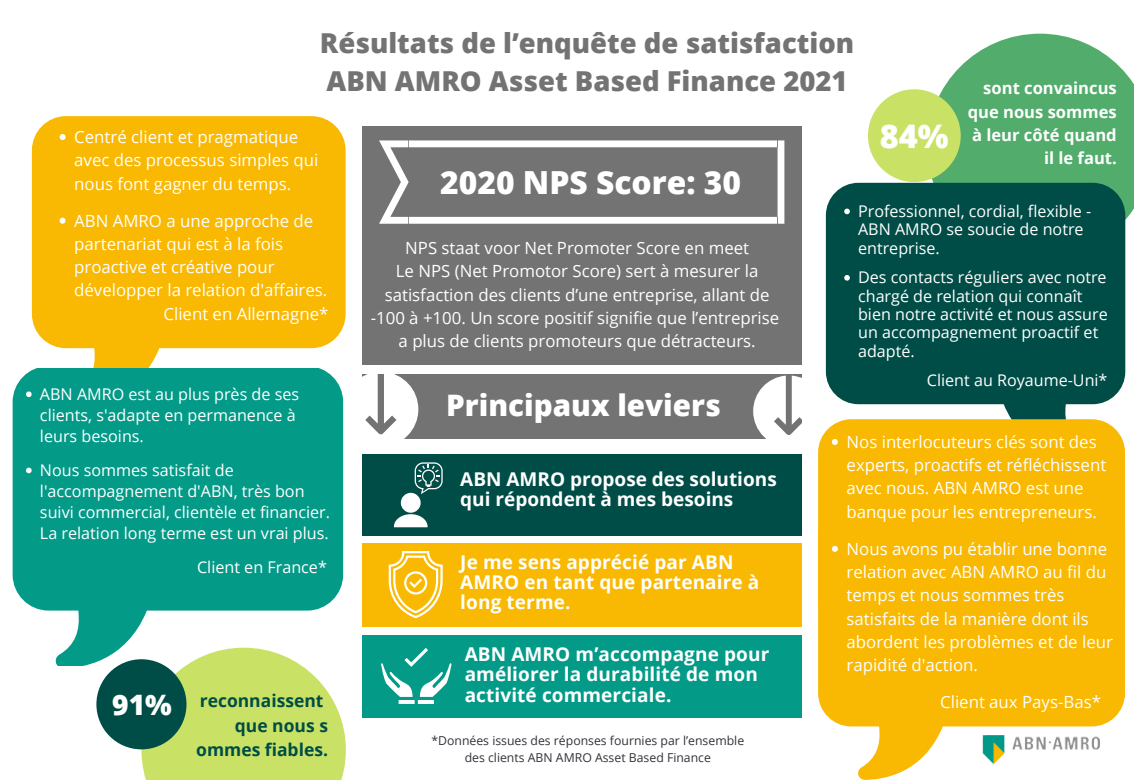
<style>
.page{position:relative;width:1134px;height:780px;background:#fff}
.page>*{position:absolute;margin:0;border:0;box-sizing:border-box;transform-origin:0 0}
.t1{font:800 32.55px "Open Sans";color:#fff}
.t2{font:800 31.8px "Open Sans";color:#fff}
.t3{font:800 29.55px "Open Sans";color:#fff}
.t4{font:800 28.1px "Open Sans";color:#fff}
.t5{font:800 27.45px "Open Sans";color:#737373}
.t6{font:700 19px/20.2px "Open Sans";letter-spacing:.005em;color:#fff}
.t7{font:700 17.5px "Open Sans";color:#004d47}
.t8{font:16.8px/23.2px "Open Sans";color:#fff}
.t9{font:700 16.55px/23.2px "Open Sans";color:#fff;text-align:right}
.t10{font:16.15px/21px "Open Sans";color:#fff}
.t11{font:16.1px/18.4px "Open Sans";color:#fff}
.t12{font:12.25px "Open Sans";color:#34313a}
</style>
<div class="page">
<div style="left:141px;top:647px;width:205px;height:133px;background:#c9e265"></div>
<div style="left:362px;top:374px;width:439px;height:64px;background:#737373"></div>
<svg style="left:32px;top:116px;width:314px;height:253px;background:#f8bd15"></svg>
<svg style="left:343px;top:374px;width:75px;height:73px"></svg>
<svg style="left:753px;top:375px;width:49px;height:64px"></svg>
<svg style="left:927px;top:34px;width:207px;height:225px;background:#6bb881"></svg>
<div style="left:826px;top:183px;width:299px;height:236px;background:#004d47"></div>
<svg style="left:844px;top:209px;width:6px;height:5px"></svg>
<svg style="left:844px;top:275px;width:6px;height:6px"></svg>
<svg style="left:13px;top:369px;width:330px;height:296px;background:#2aa999"></svg>
<svg style="left:26px;top:391px;width:6px;height:6px"></svg>
<svg style="left:26px;top:467px;width:6px;height:6px"></svg>
<div style="left:362px;top:127px;width:439px;height:238px;background:#737373"></div>
<svg style="left:379px;top:140px;width:405px;height:84px"></svg>
<div style="left:868px;top:89px;width:93px;height:93px;background:#c9e265;border-radius:50%"></div>
<div style="left:818px;top:419px;width:307px;height:80px;background:#f9b801"></div>
<svg style="left:818px;top:499px;width:307px;height:280px;background:#f8c228"></svg>
<svg style="left:832px;top:439px;width:6px;height:6px"></svg>
<svg style="left:832px;top:546px;width:6px;height:6px"></svg>
<div style="left:96px;top:659px;width:91px;height:90px;background:#004d47;border-radius:50%"></div>
<div style="left:362px;top:635px;width:439px;height:82px;background:#039a88"></div>
<svg style="left:381px;top:648px;width:71px;height:56px"></svg>
<div style="left:362px;top:454px;width:439px;height:81px;background:#004d47"></div>
<div style="left:362px;top:543px;width:439px;height:83px;background:#f9b801"></div>
<svg style="left:389px;top:551px;width:54px;height:67px"></svg>
<div style="left:401px;top:493px;width:20px;height:19px;background:#fff;border-radius:50%"></div>
<svg style="left:394px;top:514px;width:34px;height:13px"></svg>
<svg style="left:415px;top:462px;width:28px;height:32px"></svg>
<svg style="left:60px;top:134px;width:6px;height:6px"></svg>
<svg style="left:60px;top:218px;width:6px;height:6px"></svg>
<p class="t5" style="left:320px;top:23px;width:536px">Résultats de l’enquête de satisfaction</p>
<p class="t5" style="left:326px;top:62px;width:523px">ABN AMRO Asset Based Finance 2021</p>
<p class="t9" style="left:968px;top:76px;width:151px">sont convaincus que nous sommes à leur côté quand il le faut.</p>
<p class="t1" style="left:880px;top:113px;width:70px">84%</p>
<p class="t8" style="left:74px;top:125px;width:246px">Centré client et pragmatique avec des processus simples qui nous font gagner du temps.</p>
<p class="t8" style="left:74px;top:208px;width:255px">ABN AMRO a une approche de partenariat qui est à la fois proactive et créative pour développer la relation d'affaires.</p>
<p class="t8" style="left:164px;top:301px;width:166px">Client en Allemagne*</p>
<p class="t2" style="left:440px;top:160px;width:302px">2020 NPS Score: 30</p>
<p class="t11" style="left:858px;top:201px;width:235px">Professionnel, cordial, flexible -<br>ABN AMRO se soucie de notre entreprise.</p>
<p class="t11" style="left:858px;top:268px;width:251px">Des contacts réguliers avec notre chargé de relation qui connaît bien notre activité et nous assure un accompagnement proactif et adapté.</p>
<p class="t11" style="left:927px;top:371px;width:182px">Client au Royaume-Uni*</p>
<p class="t8" style="left:405px;top:236px;width:345px">NPS staat voor Net Promoter Score en meet</p>
<p class="t8" style="left:371px;top:259px;width:410px;text-align:center">Le NPS (Net Promotor Score) sert à mesurer la satisfaction des clients d’une entreprise, allant de -100 à +100. Un score positif signifie que l’entreprise</p>
<p class="t8" style="left:399px;top:329px;width:359px">a plus de clients promoteurs que détracteurs.</p>
<p class="t10" style="left:40px;top:383px;width:261px">ABN AMRO est au plus près de ses clients, s'adapte en permanence à leurs besoins.</p>
<p class="t10" style="left:40px;top:459px;width:292px">Nous sommes satisfait de l'accompagnement d'ABN, très bon suivi commercial, clientèle et financier.<br>La relation long terme est un vrai plus.</p>
<p class="t10" style="left:197px;top:556px;width:131px">Client en France*</p>
<p class="t3" style="left:446px;top:384px;width:276px">Principaux leviers</p>
<p class="t8" style="left:847px;top:430px;width:261px">Nos interlocuteurs clés sont des experts, proactifs et réfléchissent avec nous. ABN AMRO est une banque pour les entrepreneurs.</p>
<p class="t8" style="left:847px;top:536px;width:268px">Nous avons pu établir une bonne relation avec ABN AMRO au fil du temps et nous sommes très satisfaits de la manière dont ils abordent les problèmes et de leur rapidité d'action.</p>
<p class="t6" style="left:460px;top:468px;width:318px">ABN AMRO propose des solutions qui répondent à mes besoins</p>
<p class="t6" style="left:460px;top:551px;width:301px">Je me sens apprécié par ABN<br>AMRO en tant que partenaire à long terme.</p>
<p class="t6" style="left:465px;top:643px;width:306px">ABN AMRO m’accompagne pour améliorer la durabilité de mon activité commerciale.</p>
<p class="t7" style="left:200px;top:688px;width:125px">reconnaissent</p>
<p class="t7" style="left:235px;top:713px;width:95px">que nous s</p>
<p class="t7" style="left:196px;top:737px;width:133px">ommes fiables.</p>
<p class="t4" style="left:112px;top:684px;width:61px">91%</p>
<p class="t8" style="left:940px;top:690px;width:162px">Client aux Pays-Bas*</p>
<p class="t12" style="left:431px;top:731px;width:314px">*Données issues des réponses fournies par l’ensemble</p>
<p class="t12" style="left:465px;top:748px;width:248px">des clients ABN AMRO Asset Based Finance</p>
</div>
